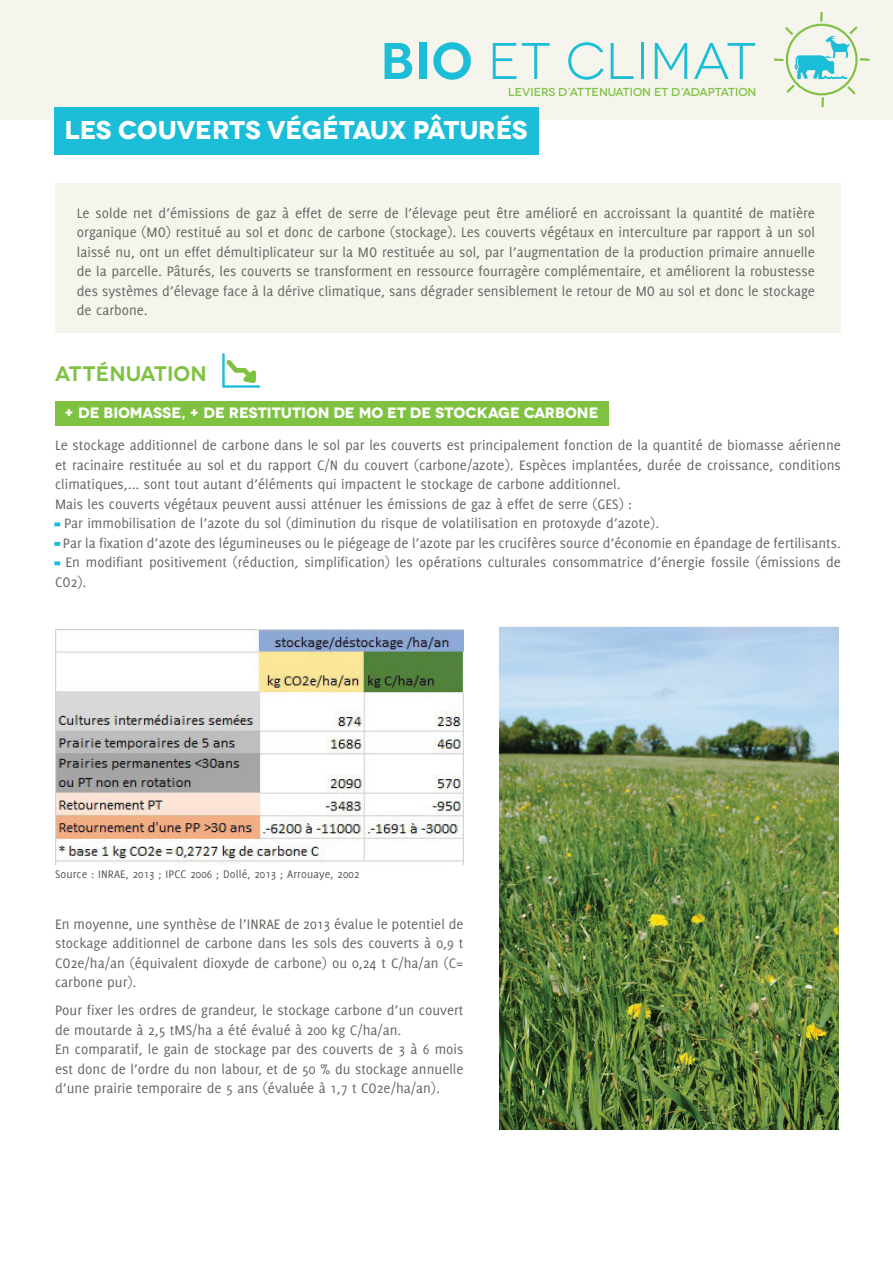
<style>
.page{position:relative;width:893px;height:1263px;background:#fff}
.page>*{position:absolute;margin:0;border:0;box-sizing:border-box;transform-origin:0 0}
.t1{font:51.45px "Novecentowide";letter-spacing:.015em;color:#1cbed7}
.t2{font:700 25.65px "Novecentowide";letter-spacing:-.005em;color:#fff}
.t3{font:600 21px "Novecentowide";letter-spacing:.005em;color:#7fc241}
.t4{font:15px/19.5px "Delicious";color:#626860;text-align:justify}
.t5{font:700 15px "Novecentowide";color:#fff}
.t6{font:12px "Delicious";letter-spacing:.01em;color:#57585a}
.t7{font:500 11.55px "Novecentowide";letter-spacing:-.01em;color:#7fc241}
.s1{font-weight:600}
</style>
<div class="page">
<div style="left:55px;top:184px;width:786px;height:149px;background:#f5f4ed"></div>
<div style="left:0;top:0;width:893px;height:119px;background:#f5f4ed"></div>
<svg style="left:774px;top:12px;width:96px;height:95px"></svg>
<div style="left:55px;top:107px;width:484px;height:47px;background:#1cbed7"></div>
<svg style="left:54px;top:522px;width:6px;height:4px"></svg>
<svg style="left:54px;top:542px;width:6px;height:4px"></svg>
<svg style="left:54px;top:561px;width:6px;height:4px"></svg>
<div style="left:55px;top:401px;width:553px;height:25px;background:#7fc241"></div>
<img style="left:55px;top:629px;width:408px;height:235px">
<svg style="left:222px;top:353px;width:39px;height:35px"></svg>
<img style="left:500px;top:628px;width:339px;height:502px">
<h1 class="t1" style="left:380px;top:31px;width:378px"><span class="s1">BIO</span> ET CLIMAT</h1>
<p class="t7" style="left:508px;top:85px;width:250px">LEVIERS D’ATTENUATION ET D’ADAPTATION</p>
<h2 class="t2" style="left:64px;top:114px;width:465px">LES COUVERTS VÉGÉTAUX PÂTURÉS</h2>
<p class="t4" style="left:77px;top:203px;width:740px">Le solde net d’émissions de gaz à effet de serre de l’élevage peut être amélioré en accroissant la quantité de matière organique (MO) restitué au sol et donc de carbone (stockage). Les couverts végétaux en interculture par rapport à un sol laissé nu, ont un effet démultiplicateur sur la MO restituée au sol, par l’augmentation de la production primaire annuelle de la parcelle. Pâturés, les couverts se transforment en ressource fourragère complémentaire, et améliorent la robustesse des systèmes d’élevage face à la dérive climatique, sans dégrader sensiblement le retour de MO au sol et donc le stockage de carbone.</p>
<h3 class="t3" style="left:55px;top:361px;width:153px">ATTÉNUATION</h3>
<p class="t5" style="left:64px;top:404px;width:536px">+ DE BIOMASSE, + DE RESTITUTION DE MO ET DE STOCKAGE CARBONE</p>
<p class="t4" style="left:55px;top:435px;width:787px">Le stockage additionnel de carbone dans le sol par les couverts est principalement fonction de la quantité de biomasse aérienne</p>
<p class="t4" style="left:55px;top:455px;width:787px">et racinaire restituée au sol et du rapport C/N du couvert (carbone/azote). Espèces implantées, durée de croissance, conditions</p>
<p class="t4" style="left:55px;top:474px;width:567px">climatiques,... sont tout autant d’éléments qui impactent le stockage de carbone additionnel.</p>
<p class="t4" style="left:55px;top:494px;width:579px">Mais les couverts végétaux peuvent aussi atténuer les émissions de gaz à effet de serre (GES) :</p>
<p class="t4" style="left:64px;top:513px;width:597px">Par immobilisation de l’azote du sol (diminution du risque de volatilisation en protoxyde d’azote).</p>
<p class="t4" style="left:63px;top:533px;width:779px">Par la fixation d’azote des légumineuses ou le piégeage de l’azote par les crucifères source d’économie en épandage de fertilisants.</p>
<p class="t4" style="left:65px;top:552px;width:777px">En modifiant positivement (réduction, simplification) les opérations culturales consommatrice d’énergie fossile (émissions de</p>
<p class="t4" style="left:55px;top:572px;width:33px">CO2).</p>
<p class="t6" style="left:55px;top:867px;width:306px">Source : INRAE, 2013 ; IPCC 2006 ; Dollé, 2013 ; Arrouaye, 2002</p>
<p class="t4" style="left:55px;top:914px;width:410px">En moyenne, une synthèse de l’INRAE de 2013 évalue le potentiel de stockage additionnel de carbone dans les sols des couverts à 0,9 t CO2e/ha/an (équivalent dioxyde de carbone) ou 0,24 t C/ha/an (C= carbone pur).</p>
<p class="t4" style="left:55px;top:1000px;width:410px;text-align:left">Pour fixer les ordres de grandeur, le stockage carbone d’un couvert de moutarde à 2,5 tMS/ha a été évalué à 200 kg C/ha/an.<br>En comparatif, le gain de stockage par des couverts de 3 à 6 mois est donc de l’ordre du non labour, et de 50 % du stockage annuelle d’une prairie temporaire de 5 ans (évaluée à 1,7 t CO2e/ha/an).</p>
</div>
